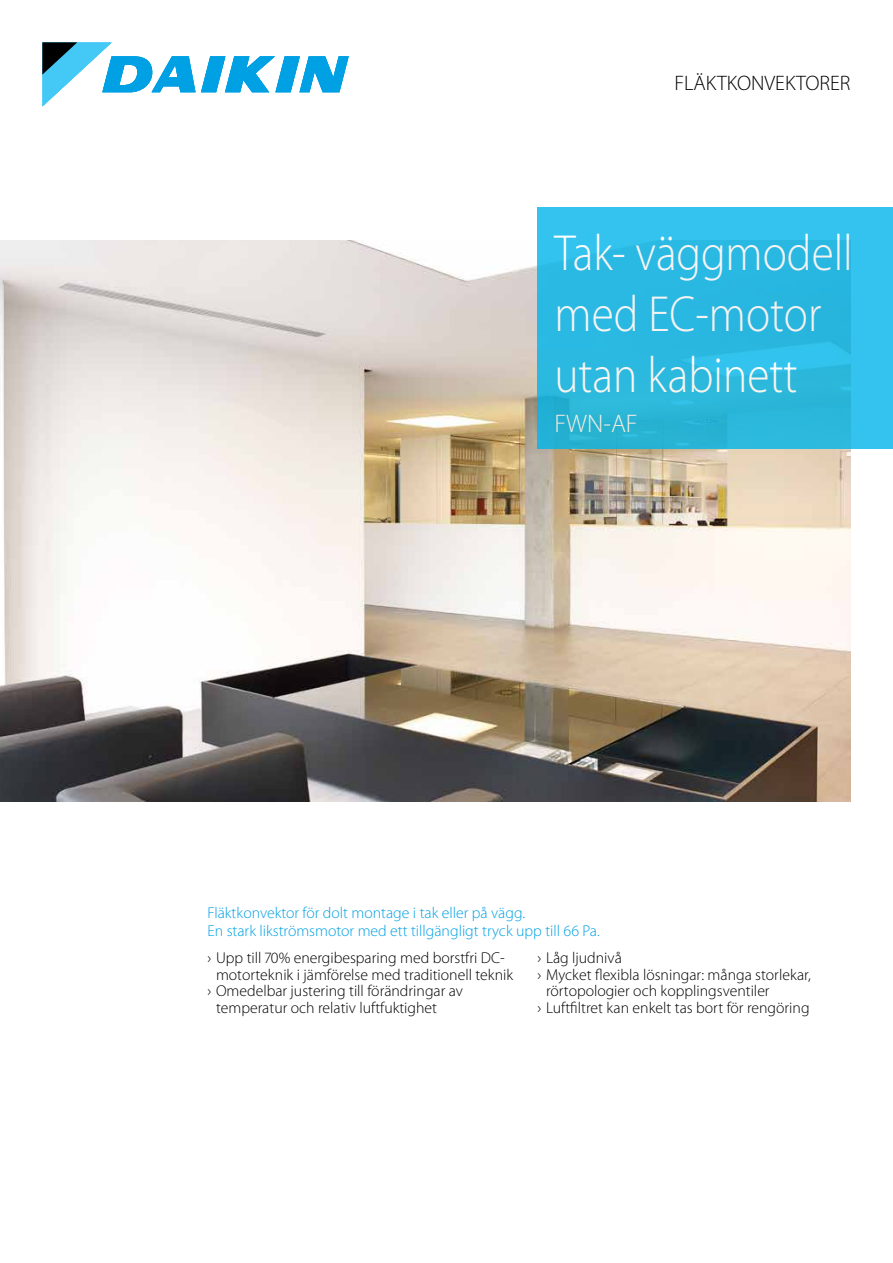
<style>
.page{position:relative;width:893px;height:1263px;background:#fff}
.page>*{position:absolute;margin:0;border:0;box-sizing:border-box;transform-origin:0 0}
.t1{font:300 51px/61.2px "Myriad Pro";color:#fff;scale:.89 1}
.t2{font:300 25.5px "Myriad Pro";color:#fff}
.t3{font:300 21px "Myriad Pro";color:#000}
.t4{font:300 15.75px "Myriad Pro";color:#000}
.t5{font:300 15.75px/18px "Myriad Pro";color:#00a1e4}
</style>
<div class="page">
<img style="left:0;top:241px;width:850px;height:561px">
<svg style="left:43px;top:43px;width:306px;height:63px"></svg>
<svg style="left:537px;top:208px;width:356px;height:241px;background:#2cbae2"></svg>
<h3 class="t3" style="left:674px;top:71px;width:177px">FLÄKTKONVEKTORER</h3>
<h1 class="t1" style="left:554px;top:223px;width:337px">Tak- väggmodell med EC-motor utan kabinett</h1>
<h2 class="t2" style="left:554px;top:409px;width:85px">FWN-AF</h2>
<p class="t5" style="left:207px;top:904px;width:394px">Fläktkonvektor för dolt montage i tak eller på vägg.<br>En stark likströmsmotor med ett tillgängligt tryck upp till 66 Pa.</p>
<p class="t4" style="left:207px;top:949px;width:299px">› Upp till 70% energibesparing med borstfri DC-</p>
<p class="t4" style="left:216px;top:966px;width:299px">motorteknik i jämförelse med traditionell teknik</p>
<p class="t4" style="left:207px;top:982px;width:257px">› Omedelbar justering till förändringar av</p>
<p class="t4" style="left:216px;top:999px;width:223px">temperatur och relativ luftfuktighet</p>
<p class="t4" style="left:537px;top:949px;width:86px">› Låg ljudnivå</p>
<p class="t4" style="left:537px;top:966px;width:275px">› Mycket flexibla lösningar: många storlekar,</p>
<p class="t4" style="left:546px;top:982px;width:225px">rörtopologier och kopplingsventiler</p>
<p class="t4" style="left:537px;top:999px;width:274px">› Luftfiltret kan enkelt tas bort för rengöring</p>
</div>
